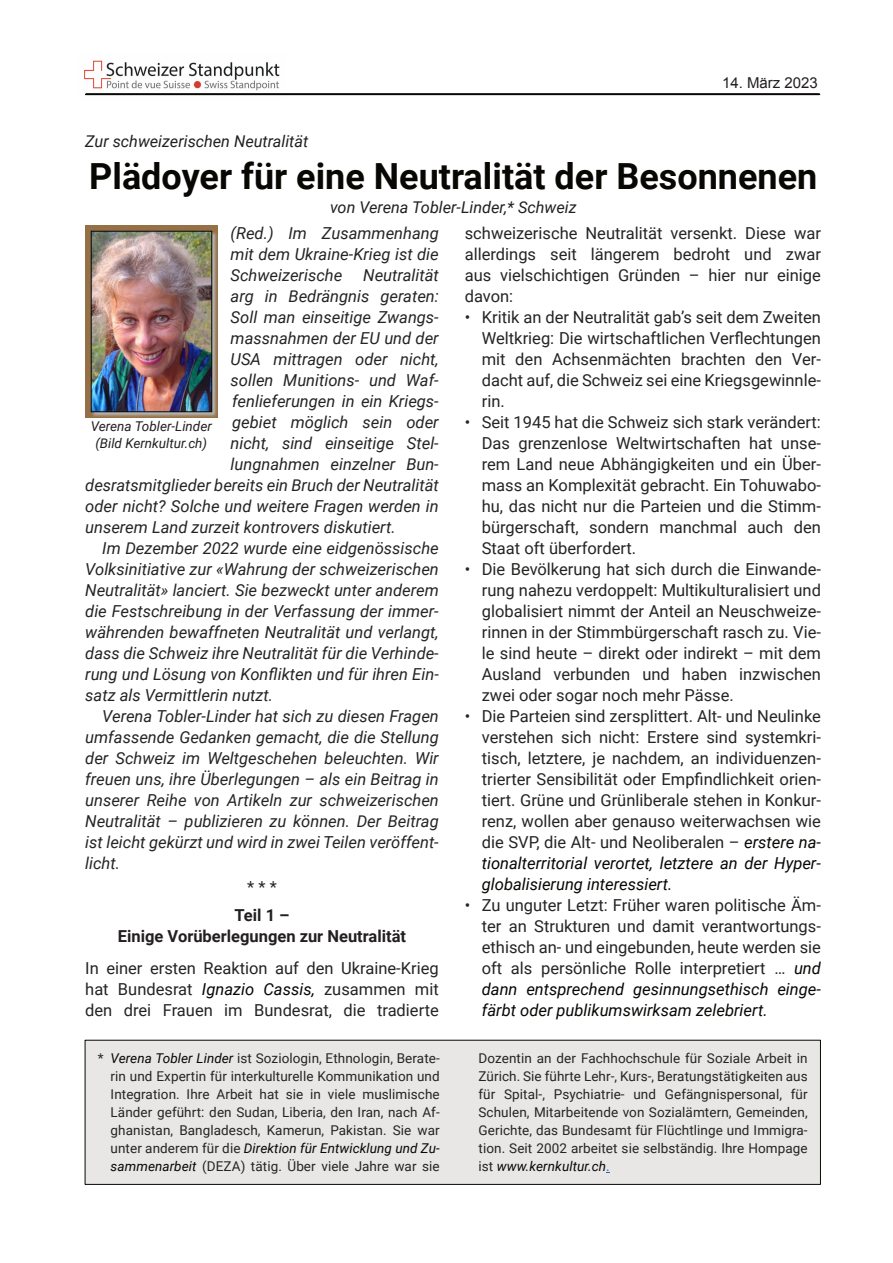
<style>
.page{position:relative;width:893px;height:1263px;background:#fff}
.page>*{position:absolute;margin:0;border:0;box-sizing:border-box;transform-origin:0 0}
.t1{font:700 36px "Roboto";color:#090704}
.t2{font:16.5px/21px "Roboto";color:#262423;text-align:justify}
.t3{font:italic 16.5px/21px "Roboto";color:#262423;text-align:justify}
.t4{font:700 16.5px/21px "Roboto";color:#231f20;text-align:center}
.t5{font:italic 16.2px "Roboto";color:#231f20}
.t6{font:15px "Arial";color:#231f20}
.t7{font:13.5px/18px "Roboto";letter-spacing:.005em;color:#262423;text-align:justify}
.t8{font:italic 13.5px/16.5px "Roboto";color:#231f20;text-align:center}
.s1{font-style:italic;color:#080704}
.s2{color:#2965b1}
</style>
<div class="page">
<img style="left:84px;top:60px;width:202px;height:36px">
<div style="left:85px;top:93px;width:735px;height:2px;background:#080704;border:2px solid #080704"></div>
<div style="left:85px;top:1040px;width:736px;height:145px;background:#e8e7e6;border:1px solid #080704"></div>
<img style="left:85px;top:226px;width:133px;height:191px">
<p class="t6" style="left:722px;top:77px;width:97px">14. März 2023</p>
<p class="t5" style="left:85px;top:135px;width:224px">Zur schweizerischen Neutralität</p>
<h1 class="t1" style="left:89px;top:162px;width:730px">Plädoyer für eine Neutralität der Besonnenen</h1>
<p class="t5" style="left:330px;top:201px;width:248px">von Verena Tobler-Linder,* Schweiz</p>
<p class="t3" style="left:231px;top:224px;width:210px">(Red.) Im Zusammenhang mit dem Ukraine-Krieg ist die Schweizerische</p>
<p class="t3" style="left:363px;top:266px;width:77px">Neutralität</p>
<p class="t3" style="left:231px;top:287px;width:210px">arg in Bedrängnis geraten:</p>
<p class="t3" style="left:231px;top:308px;width:210px">Soll man einseitige Zwangs-</p>
<p class="t3" style="left:231px;top:329px;width:210px">massnahmen der EU und der</p>
<p class="t3" style="left:231px;top:350px;width:210px">USA mittragen oder nicht,</p>
<p class="t3" style="left:231px;top:371px;width:210px">sollen Munitions- und Waf-</p>
<p class="t3" style="left:232px;top:392px;width:208px">fenlieferungen in ein Kriegs-</p>
<p class="t3" style="left:232px;top:413px;width:208px">gebiet möglich sein oder</p>
<p class="t3" style="left:231px;top:434px;width:210px">nicht, sind einseitige Stel-</p>
<p class="t3" style="left:231px;top:455px;width:210px">lungnahmen einzelner Bun-</p>
<p class="t3" style="left:85px;top:476px;width:355px">desratsmitglieder bereits ein Bruch der Neutralität</p>
<p class="t3" style="left:85px;top:497px;width:355px">oder nicht? Solche und weitere Fragen werden in</p>
<p class="t3" style="left:85px;top:518px;width:312px">unserem Land zurzeit kontrovers diskutiert.</p>
<p class="t3" style="left:102px;top:539px;width:338px">Im Dezember 2022 wurde eine eidgenössische</p>
<p class="t3" style="left:85px;top:560px;width:355px">Volksinitiative zur «Wahrung der schweizerischen</p>
<p class="t3" style="left:85px;top:581px;width:355px">Neutralität» lanciert. Sie bezweckt unter anderem</p>
<p class="t3" style="left:85px;top:602px;width:355px">die Festschreibung in der Verfassung der immer-</p>
<p class="t3" style="left:85px;top:623px;width:355px">währenden bewaffneten Neutralität und verlangt,</p>
<p class="t3" style="left:85px;top:644px;width:355px">dass die Schweiz ihre Neutralität für die Verhinde-</p>
<p class="t3" style="left:85px;top:665px;width:355px">rung und Lösung von Konflikten und für ihren Ein-</p>
<p class="t3" style="left:85px;top:686px;width:189px">satz als Vermittlerin nutzt.</p>
<p class="t3" style="left:102px;top:707px;width:338px">Verena Tobler-Linder hat sich zu diesen Fragen</p>
<p class="t3" style="left:85px;top:728px;width:355px">umfassende Gedanken gemacht, die die Stellung</p>
<p class="t3" style="left:85px;top:749px;width:355px">der Schweiz im Weltgeschehen beleuchten. Wir</p>
<p class="t3" style="left:85px;top:770px;width:355px">freuen uns, ihre Überlegungen – als ein Beitrag in</p>
<p class="t3" style="left:85px;top:791px;width:355px">unserer Reihe von Artikeln zur schweizerischen</p>
<p class="t3" style="left:85px;top:812px;width:355px">Neutralität – publizieren zu können. Der Beitrag</p>
<p class="t3" style="left:85px;top:833px;width:355px">ist leicht gekürzt und wird in zwei Teilen veröffent-</p>
<p class="t3" style="left:85px;top:854px;width:36px">licht.</p>
<p class="t2" style="left:247px;top:878px;width:31px">***</p>
<p class="t4" style="left:118px;top:906px;width:290px">Teil 1 –<br>Einige Vorüberlegungen zur Neutralität</p>
<p class="t2" style="left:85px;top:959px;width:355px">In einer ersten Reaktion auf den Ukraine-Krieg hat Bundesrat <span class="s1">Ignazio Cassis,</span> zusammen mit den drei Frauen im Bundesrat, die tradierte</p>
<p class="t8" style="left:91px;top:420px;width:123px">Verena Tobler-Linder (Bild Kernkultur.ch)</p>
<p class="t2" style="left:465px;top:224px;width:358px">schweizerische Neutralität versenkt. Diese war allerdings seit längerem bedroht und zwar aus vielschichtigen Gründen – hier nur einige davon:</p>
<p class="t2" style="left:482px;top:308px;width:341px;text-indent:-17px">• Kritik an der Neutralität gab’s seit dem Zweiten Weltkrieg: Die wirtschaftlichen Verflechtungen mit den Achsenmächten brachten den Ver&shy;dacht auf, die Schweiz sei eine Kriegsgewinnle&shy;rin.</p>
<p class="t2" style="left:482px;top:413px;width:341px;text-indent:-17px">• Seit 1945 hat die Schweiz sich stark verändert:<br>Das grenzenlose Weltwirtschaften hat unse&shy;rem Land neue Abhängigkeiten und ein Über&shy;mass an Komplexität gebracht. Ein Tohuwabo&shy;hu, das nicht nur die Parteien und die Stimm&shy;bürgerschaft, sondern manchmal auch den Staat oft überfordert.</p>
<p class="t2" style="left:482px;top:560px;width:341px;text-indent:-17px">• Die Bevölkerung hat sich durch die Einwande&shy;rung nahezu verdoppelt: Multikulturalisiert und globalisiert nimmt der Anteil an Neuschweize&shy;rinnen in der Stimmbürgerschaft rasch zu. Vie&shy;le sind heute – direkt oder indirekt – mit dem Ausland verbunden und haben inzwischen zwei oder sogar noch mehr Pässe.</p>
<p class="t2" style="left:482px;top:707px;width:341px;text-indent:-17px">• Die Parteien sind zersplittert. Alt- und Neulinke verstehen sich nicht: Erstere sind systemkri&shy;tisch, letztere, je nachdem, an individuenzen&shy;trierter Sensibilität oder Empfindlichkeit orien&shy;tiert. Grüne und Grünliberale stehen in Konkur&shy;renz, wollen aber genauso weiterwachsen wie die SVP, die Alt- und Neoliberalen – <span class="s1">erstere na&shy;tionalterritorial verortet, letztere an der Hyper&shy;globalisierung interessiert.</span></p>
<p class="t2" style="left:482px;top:896px;width:341px;text-indent:-17px">• Zu unguter Letzt: Früher waren politische Äm&shy;ter an Strukturen und damit verantwortungs&shy;ethisch an- und eingebunden, heute werden sie oft als persönliche Rolle interpretiert … <span class="s1">und dann entsprechend gesinnungsethisch einge&shy;färbt oder publikumswirksam zelebriert.</span></p>
<p class="t7" style="left:111px;top:1051px;width:331px;text-indent:-13px">* <span class="s1">Verena Tobler Linder</span> ist Soziologin, Ethnologin, Berate&shy;rin und Expertin für interkulturelle Kommunikation und Integration. Ihre Arbeit hat sie in viele muslimische Länder geführt: den Sudan, Liberia, den Iran, nach Af&shy;ghanistan, Bangladesch, Kamerun, Pakistan. Sie war unter anderem für die <span class="s1">Direktion für Entwicklung und Zu&shy;sammenarbeit</span> (DEZA) tätig. Über viele Jahre war sie</p>
<p class="t7" style="left:478px;top:1051px;width:331px">Dozentin an der Fachhochschule für Soziale Arbeit in Zürich. Sie führte Lehr-, Kurs-, Beratungstätigkeiten aus für Spital-, Psychiatrie- und Gefängnispersonal, für Schulen, Mitarbeitende von Sozialämtern, Gemeinden, Gerichte, das Bundesamt für Flüchtlinge und Immigra&shy;tion. Seit 2002 arbeitet sie selbständig. Ihre Hompage ist <span class="s1">www.kernkultur.ch</span><span class="s2">.</span></p>
</div>
